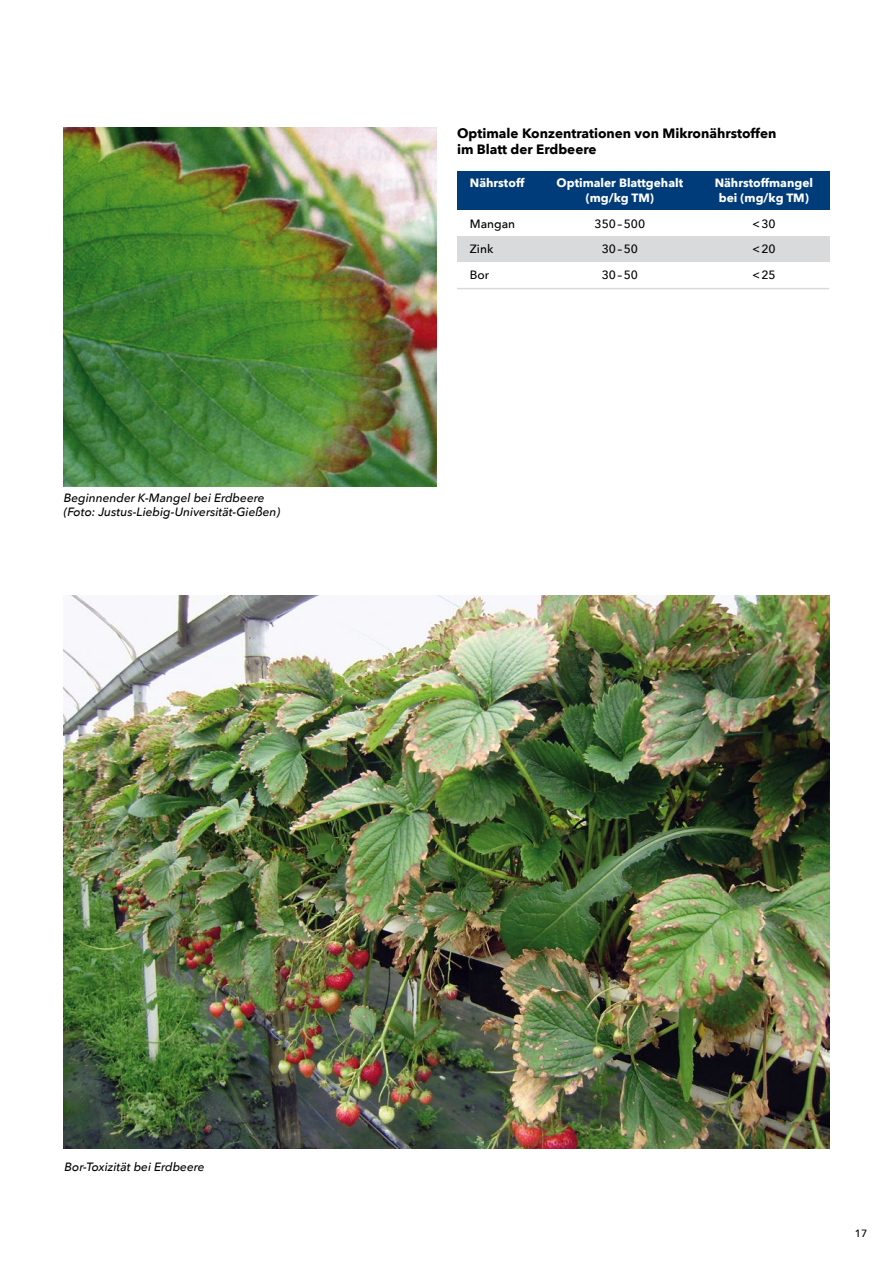
<style>
.page{position:relative;width:893px;height:1263px;background:#fff}
.page>*{position:absolute;margin:0;border:0;box-sizing:border-box;transform-origin:0 0}
.t1{font:700 13.5px/16.2px "Avenir Next";color:#000}
.t2{font:italic 500 12px/14.4px "Avenir Next";color:#000}
.t3{font:700 12px "Avenir Next";color:#fff}
.t4{font:500 12px "Avenir Next";color:#000}
.t5{font:500 10.5px "Avenir Next";color:#000}
</style>
<div class="page">
<img style="left:64px;top:595px;width:765px;height:553px">
<img style="left:64px;top:127px;width:372px;height:359px">
<div style="left:457px;top:172px;width:372px;height:38px;background:#003c79"></div>
<div style="left:457px;top:236px;width:372px;height:26px;background:#d9dadb"></div>
<hr style="left:457px;top:288px;width:372px;height:1px;background:#d9dadb">
<p class="t2" style="left:64px;top:490px;width:218px">Beginnender K-Mangel bei Erdbeere (Foto: Justus-Liebig-Universität-Gießen)</p>
<p class="t1" style="left:457px;top:125px;width:321px">Optimale Konzentrationen von Mikronährstoffen im Blatt der Erdbeere</p>
<p class="t3" style="left:470px;top:173px;width:56px">Nährstoff</p>
<p class="t3" style="left:557px;top:173px;width:128px">Optimaler Blattgehalt</p>
<p class="t3" style="left:715px;top:173px;width:100px">Nährstoffmangel</p>
<p class="t3" style="left:586px;top:187px;width:70px">(mg/kg TM)</p>
<p class="t3" style="left:719px;top:187px;width:91px">bei (mg/kg TM)</p>
<p class="t4" style="left:470px;top:213px;width:47px">Mangan</p>
<p class="t4" style="left:595px;top:213px;width:52px">350–500</p>
<p class="t4" style="left:752px;top:213px;width:25px">&lt;30</p>
<p class="t4" style="left:470px;top:239px;width:25px">Zink</p>
<p class="t4" style="left:602px;top:239px;width:38px">30–50</p>
<p class="t4" style="left:752px;top:239px;width:25px">&lt;20</p>
<p class="t4" style="left:470px;top:265px;width:21px">Bor</p>
<p class="t4" style="left:602px;top:265px;width:38px">30–50</p>
<p class="t4" style="left:752px;top:265px;width:25px">&lt;25</p>
<p class="t2" style="left:65px;top:1159px;width:141px">Bor-Toxizität bei Erdbeere</p>
<p class="t5" style="left:855px;top:1225px;width:14px">17</p>
</div>
